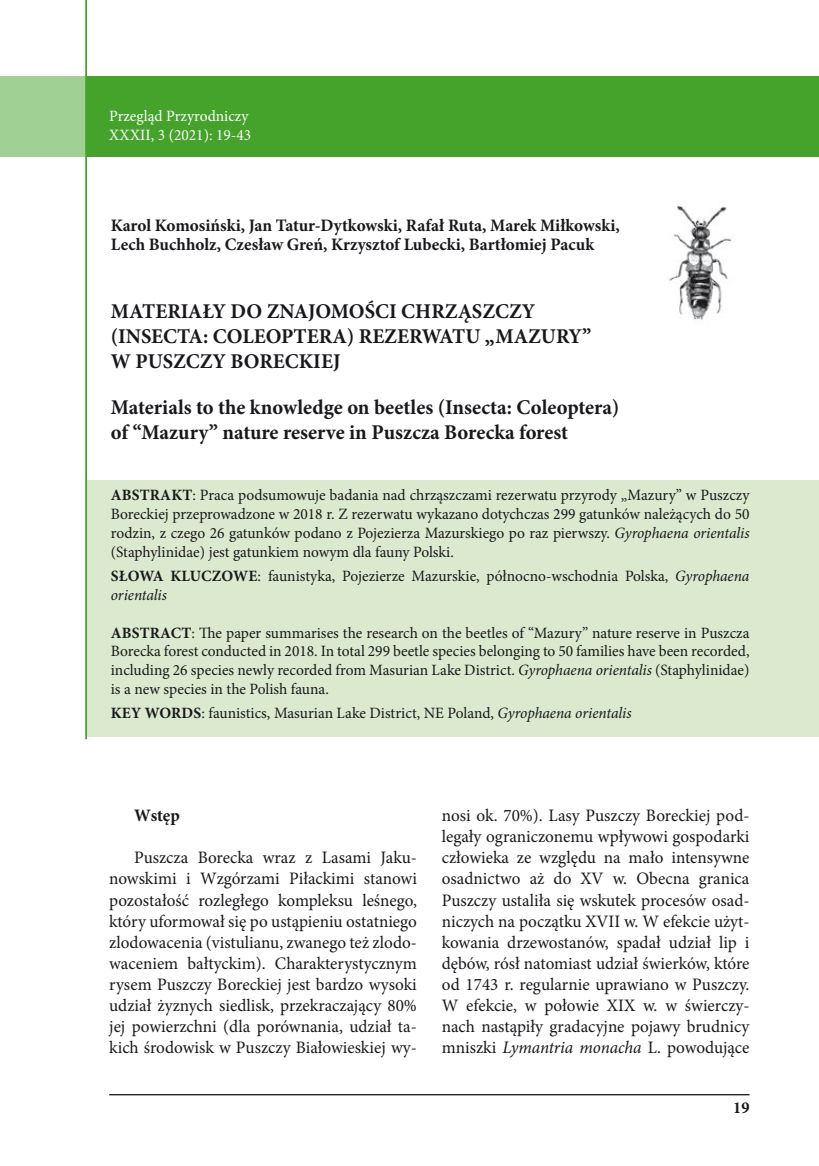
<style>
.page{position:relative;width:819px;height:1166px;background:#fff}
.page>*{position:absolute;margin:0;border:0;box-sizing:border-box;transform-origin:0 0}
.t1{font:700 21px/25.2px "Minion Pro";color:#1a171c}
.t2{font:17.5px/21px "Minion Pro";color:#1a171c;text-align:justify}
.t3{font:700 17.5px/19.2px "Minion Pro";color:#1a171c}
.t4{font:700 16.62px "Minion Pro";color:#1a171c}
.t5{font:15.75px/18.9px "Minion Pro";color:#1a171c;text-align:justify}
.t6{font:15.75px/18.9px "Minion Pro";color:#fff}
.s1{font-weight:700}
.s2{font-style:italic}
</style>
<div class="page">
<hr style="left:109px;top:1094px;width:640px;height:1px;background:#1a171c">
<img style="left:669px;top:206px;width:63px;height:114px">
<div style="left:86px;top:480px;width:733px;height:257px;background:#dbe9ce"></div>
<div style="left:0;top:77px;width:819px;height:80px;background:#45a22b"></div>
<div style="left:0;top:0;width:87px;height:1166px;background:#fff"></div>
<hr style="left:85px;top:0;width:2px;height:739px;background:#45a22b">
<p class="t6" style="left:109px;top:106px;width:143px">Przegląd Przyrodniczy<br>XXXII, 3 (2021): 19-43</p>
<p class="t3" style="left:111px;top:216px;width:510px">Karol Komosiński, Jan Tatur-Dytkowski, Rafał Ruta, Marek Miłkowski,<br>Lech Buchholz, Czesław Greń, Krzysztof Lubecki, Bartłomiej Pacuk</p>
<p class="t1" style="left:111px;top:298px;width:482px">MATERIAŁY DO ZNAJOMOŚCI CHRZĄSZCZY (INSECTA: COLEOPTERA) REZERWATU „MAZURY”<br>W PUSZCZY BORECKIEJ</p>
<p class="t1" style="left:111px;top:394px;width:510px">Materials to the knowledge on beetles (Insecta: Coleoptera) of “Mazury” nature reserve in Puszcza Borecka forest</p>
<p class="t5" style="left:111px;top:486px;width:640px"><span class="s1">ABSTRAKT</span>: Praca podsumowuje badania nad chrząszczami rezerwatu przyrody „Mazury” w Puszczy Boreckiej przeprowadzone w 2018 r. Z rezerwatu wykazano dotychczas 299 gatunków należących do 50 rodzin, z czego 26 gatunków podano z Pojezierza Mazurskiego po raz pierwszy. <span class="s2">Gyrophaena orientalis </span>(Staphylinidae) jest gatunkiem nowym dla fauny Polski.</p>
<p class="t5" style="left:111px;top:566px;width:640px"><span class="s1">SŁOWA KLUCZOWE</span>: faunistyka, Pojezierze Mazurskie, północno-wschodnia Polska, <span class="s2">Gyrophaena orientalis</span></p>
<p class="t5" style="left:111px;top:623px;width:640px"><span class="s1">ABSTRACT</span>: The paper summarises the research on the beetles of “Mazury” nature reserve in Puszcza Borecka forest conducted in 2018. In total 299 beetle species belonging to 50 families have been recorded, including 26 species newly recorded from Masurian Lake District. <span class="s2">Gyrophaena orientalis</span> (Staphylinidae) is a new species in the Polish fauna.</p>
<p class="t5" style="left:111px;top:704px;width:522px"><span class="s1">KEY WORDS</span>: faunistics, Masurian Lake District, NE Poland, <span class="s2">Gyrophaena orientalis</span></p>
<p class="t3" style="left:134px;top:806px;width:47px">Wstęp</p>
<p class="t2" style="left:109px;top:847px;width:309px;text-indent:25px">Puszcza Borecka wraz z Lasami Jaku&shy;nowskimi i Wzgórzami Piłackimi stanowi pozostałość rozległego kompleksu leśnego, który uformował się po ustąpieniu ostatniego zlodowacenia (vistulianu, zwanego też zlodo&shy;waceniem bałtyckim). Charakterystycznym rysem Puszczy Boreckiej jest bardzo wysoki udział żyznych siedlisk, przekraczający 80% jej powierzchni (dla porównania, udział ta&shy;kich środowisk w Puszczy Białowieskiej wy-</p>
<p class="t2" style="left:441px;top:805px;width:309px">nosi ok. 70%). Lasy Puszczy Boreckiej pod&shy;legały ograniczonemu wpływowi gospodarki człowieka ze względu na mało intensywne osadnictwo aż do XV w. Obecna granica Puszczy ustaliła się wskutek procesów osad&shy;niczych na początku XVII w. W efekcie użyt&shy;kowania drzewostanów, spadał udział lip i dębów, rósł natomiast udział świerków, które od 1743 r. regularnie uprawiano w Puszczy.<br>W efekcie, w połowie XIX w. w świerczy&shy;nach nastąpiły gradacyjne pojawy brudnicy mniszki <span class="s2">Lymantria monacha</span> L. powodujące</p>
<p class="t4" style="left:733px;top:1096px;width:18px">19</p>
</div>
